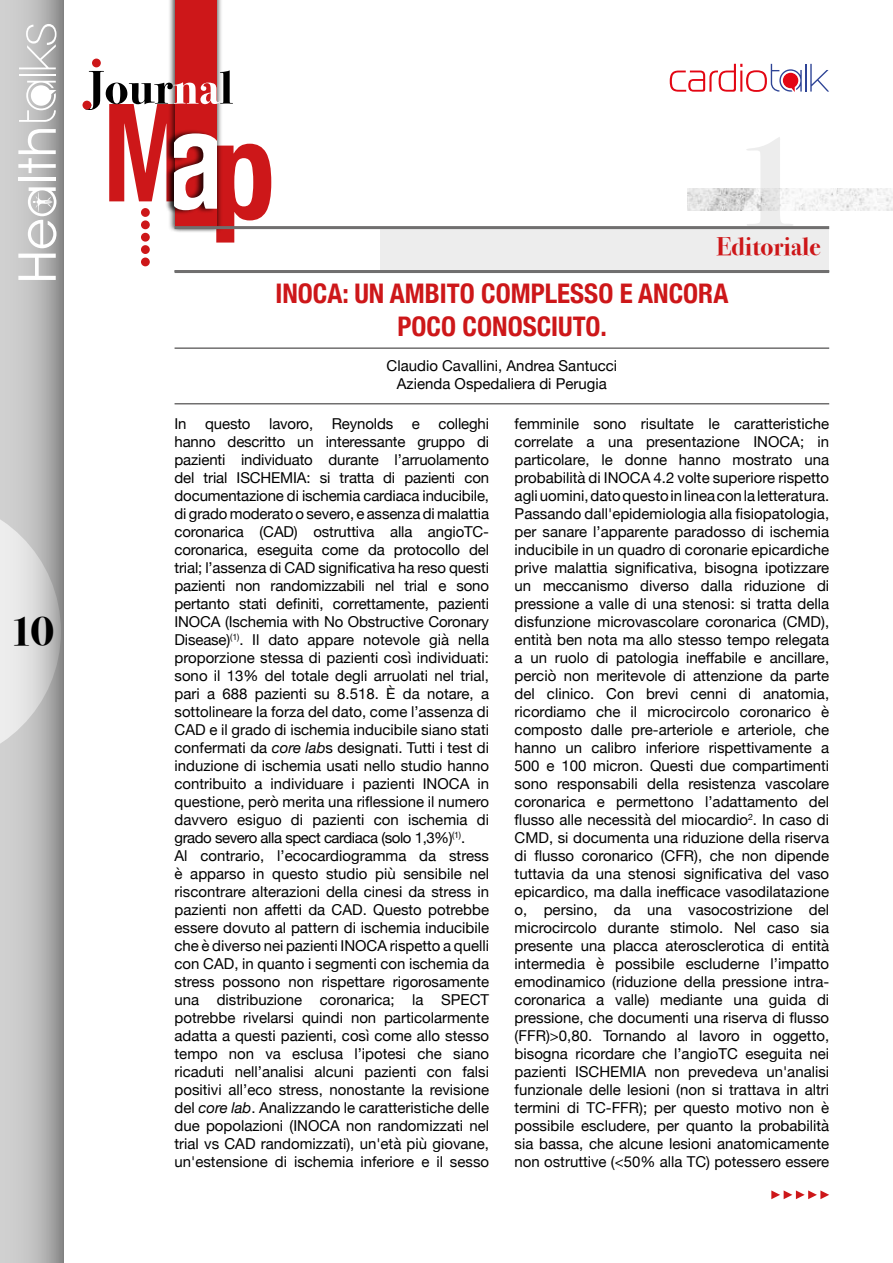
<style>
.page{position:relative;width:893px;height:1263px;background:#fff}
.page>*{position:absolute;margin:0;border:0;box-sizing:border-box;transform-origin:0 0}
.t1{font:700 42.3px "Bodoni Svty Two ITCTT";color:#000}
.t2{font:700 condensed 27px/32.4px "Helvetica Neue";color:#cd1719;text-align:center}
.t3{font:700 25.5px "Bodoni Svty Two ITCTT";color:#cd1719}
.t4{font:15px/18px "Helvetica Neue";color:#000}
.s1{font-style:italic}
</style>
<div class="page">
<hr style="left:805px;top:64px;width:2px;height:28px;background:#2e4496">
<svg style="left:810px;top:64px;width:19px;height:28px"></svg>
<svg style="left:670px;top:64px;width:132px;height:28px"></svg>
<svg style="left:0;top:0;width:64px;height:1263px;background:#bebebe"></svg>
<svg style="left:19px;top:81px;width:37px;height:41px"></svg>
<hr style="left:19px;top:74px;width:37px;height:2px;background:#fff">
<svg style="left:19px;top:24px;width:37px;height:45px;background:#c5c5c5"></svg>
<svg style="left:18px;top:254px;width:38px;height:26px"></svg>
<hr style="left:18px;top:177px;width:38px;height:4px;background:#fff">
<svg style="left:18px;top:129px;width:38px;height:44px"></svg>
<svg style="left:28px;top:187px;width:28px;height:61px"></svg>
<div style="left:381px;top:227px;width:448px;height:45px;background:#ededed"></div>
<div style="left:141px;top:245px;width:9px;height:9px;background:#cd1719;border-radius:50%"></div>
<div style="left:141px;top:258px;width:9px;height:8px;background:#cd1719;border-radius:50%"></div>
<div style="left:168px;top:0;width:51px;height:232px;background:#000;opacity:.5"></div>
<div style="left:172px;top:0;width:51px;height:233px;background:#000;opacity:.5"></div>
<div style="left:175px;top:0;width:41px;height:228px;background:#cd1719"></div>
<svg style="left:85px;top:70px;width:186px;height:173px"></svg>
<div style="left:82px;top:101px;width:9px;height:8px;background:#cd1719;border-radius:50%"></div>
<div style="left:92px;top:59px;width:9px;height:8px;background:#cd1719;border-radius:50%"></div>
<hr style="left:175px;top:226px;width:654px;height:3px;background:#706f6f">
<img style="left:688px;top:189px;width:205px;height:21px">
<hr style="left:175px;top:270px;width:654px;height:3px;background:#706f6f">
<svg style="left:771px;top:1190px;width:58px;height:9px"></svg>
<hr style="left:175px;top:347px;width:654px;height:2px;background:#706f6f">
<hr style="left:175px;top:403px;width:654px;height:1px;background:#706f6f">
<h1 class="t1" style="left:9px;top:596px;width:46px">10</h1>
<h3 class="t3" style="left:716px;top:225px;width:106px">Editoriale</h3>
<h2 class="t2" style="left:275px;top:275px;width:454px">INOCA: UN AMBITO COMPLESSO E ANCORA<br>POCO CONOSCIUTO.</h2>
<p class="t4" style="left:387px;top:357px;width:232px;text-align:center">Claudio Cavallini, Andrea Santucci<br>Azienda Ospedaliera di Perugia</p>
<p class="t4" style="left:175px;top:416px;width:316px">In questo lavoro, Reynolds e colleghi hanno descritto un interessante gruppo di pazienti individuato durante l’arruolamento del trial ISCHEMIA: si tratta di pazienti con documentazione di ischemia cardiaca inducibile, di grado moderato o severo, e assenza di malattia coronarica (CAD) ostruttiva alla angioTC&shy;coronarica, eseguita come da protocollo del trial; l’assenza di CAD significativa ha reso questi pazienti non randomizzabili nel trial e sono pertanto stati definiti, correttamente, pazienti INOCA (Ischemia with No Obstructive Coronary Disease)<sup>(1)</sup>. Il dato appare notevole già nella proporzione stessa di pazienti così individuati: sono il 13% del totale degli arruolati nel trial, pari a 688 pazienti su 8.518. È da notare, a sottolineare la forza del dato, come l’assenza di CAD e il grado di ischemia inducibile siano stati confermati da <span class="s1">core lab</span>s designati. Tutti i test di induzione di ischemia usati nello studio hanno contribuito a individuare i pazienti INOCA in questione, però merita una riflessione il numero davvero esiguo di pazienti con ischemia di grado severo alla spect cardiaca (solo 1,3%)<sup>(1)</sup>.<br>Al contrario, l’ecocardiogramma da stress è apparso in questo studio più sensibile nel riscontrare alterazioni della cinesi da stress in pazienti non affetti da CAD. Questo potrebbe essere dovuto al pattern di ischemia inducibile che è diverso nei pazienti INOCA rispetto a quelli con CAD, in quanto i segmenti con ischemia da stress possono non rispettare rigorosamente una distribuzione coronarica; la SPECT potrebbe rivelarsi quindi non particolarmente adatta a questi pazienti, così come allo stesso tempo non va esclusa l’ipotesi che siano ricaduti nell’analisi alcuni pazienti con falsi positivi all’eco stress, nonostante la revisione del <span class="s1">core lab</span>. Analizzando le caratteristiche delle due popolazioni (INOCA non randomizzati nel trial vs CAD randomizzati), un'età più giovane, un'estensione di ischemia inferiore e il sesso</p>
<p class="t4" style="left:515px;top:416px;width:316px;text-align:justify">femminile sono risultate le caratteristiche correlate a una presentazione INOCA; in particolare, le donne hanno mostrato una probabilità di INOCA 4.2 volte superiore rispetto agli uomini, dato questo in linea con la letteratura.<br>Passando dall'epidemiologia alla fisiopatologia, per sanare l’apparente paradosso di ischemia inducibile in un quadro di coronarie epicardiche prive malattia significativa, bisogna ipotizzare un meccanismo diverso dalla riduzione di pressione a valle di una stenosi: si tratta della disfunzione microvascolare coronarica (CMD), entità ben nota ma allo stesso tempo relegata a un ruolo di patologia ineffabile e ancillare, perciò non meritevole di attenzione da parte del clinico. Con brevi cenni di anatomia, ricordiamo che il microcircolo coronarico è composto dalle pre-arteriole e arteriole, che hanno un calibro inferiore rispettivamente a 500 e 100 micron. Questi due compartimenti sono responsabili della resistenza vascolare coronarica e permettono l’adattamento del flusso alle necessità del miocardio<sup>2</sup>. In caso di CMD, si documenta una riduzione della riserva di flusso coronarico (CFR), che non dipende tuttavia da una stenosi significativa del vaso epicardico, ma dalla inefficace vasodilatazione o, persino, da una vasocostrizione del microcircolo durante stimolo. Nel caso sia presente una placca aterosclerotica di entità intermedia è possibile escluderne l’impatto emodinamico (riduzione della pressione intra&shy;coronarica a valle) mediante una guida di pressione, che documenti una riserva di flusso (FFR)&gt;0,80. Tornando al lavoro in oggetto, bisogna ricordare che l’angioTC eseguita nei pazienti ISCHEMIA non prevedeva un'analisi funzionale delle lesioni (non si trattava in altri termini di TC-FFR); per questo motivo non è possibile escludere, per quanto la probabilità sia bassa, che alcune lesioni anatomicamente non ostruttive (&lt;50% alla TC) potessero essere</p>
</div>
